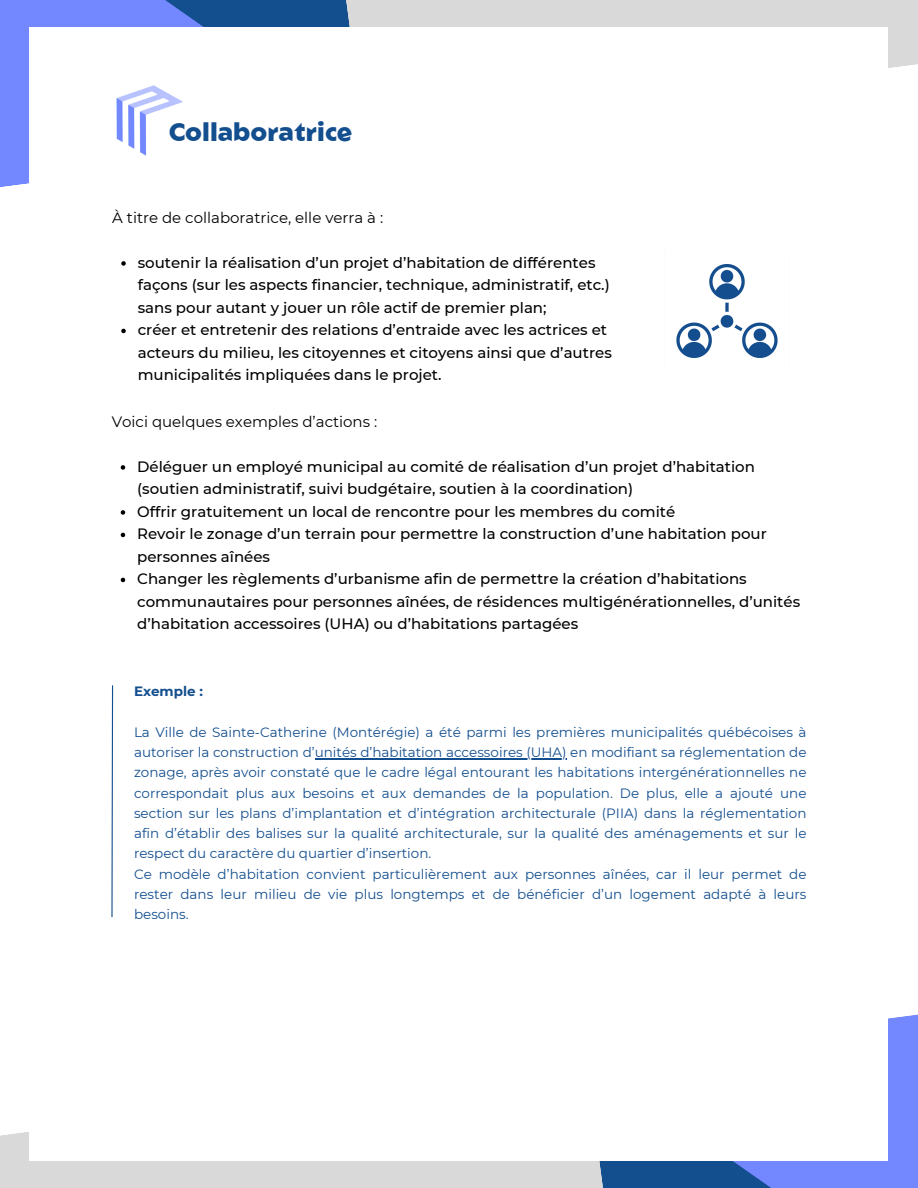
<style>
.page{position:relative;width:918px;height:1188px;background:#fff}
.page>*{position:absolute;margin:0;border:0;box-sizing:border-box;transform-origin:0 0}
.t1{font:900 25.5px "Geom";color:#134e8e}
.t2{font:500 15px/22.5px "Montserrat";color:#000}
.t3{font:15px "Montserrat";color:#000}
.t4{font:13.5px/20.2px "Montserrat";color:#134e8e;text-align:justify}
.t5{font:700 13.5px "Montserrat";color:#134e8e}
</style>
<div class="page">
<div style="left:0;top:1132px;width:586px;height:56px;background:#d9d9d9"></div>
<div style="left:364px;top:0;width:554px;height:68px;background:#d9d9d9"></div>
<svg style="left:586px;top:1014px;width:332px;height:174px;background:#5978db"></svg>
<svg style="left:0;top:0;width:364px;height:187px;background:#5979db"></svg>
<div style="left:30px;top:27px;width:858px;height:1134px;background:#fff"></div>
<svg style="left:121px;top:261px;width:5px;height:5px"></svg>
<svg style="left:121px;top:329px;width:5px;height:4px"></svg>
<img style="left:116px;top:85px;width:67px;height:71px">
<hr style="left:315px;top:758px;width:252px;height:1px;background:#134e8e">
<svg style="left:111px;top:685px;width:3px;height:233px"></svg>
<svg style="left:121px;top:465px;width:4px;height:5px"></svg>
<svg style="left:121px;top:510px;width:4px;height:5px"></svg>
<svg style="left:121px;top:533px;width:4px;height:4px"></svg>
<svg style="left:121px;top:578px;width:4px;height:4px"></svg>
<img style="left:676px;top:264px;width:102px;height:94px">
<p class="t1" style="left:169px;top:122px;width:185px">Collaboratrice</p>
<p class="t3" style="left:112px;top:208px;width:273px">À titre de collaboratrice, elle verra à :</p>
<p class="t2" style="left:138px;top:251px;width:473px">soutenir la réalisation d’un projet d’habitation de différentes façons (sur les aspects financier, technique, administratif, etc.) sans pour autant y jouer un rôle actif de premier plan;</p>
<p class="t2" style="left:138px;top:319px;width:476px">créer et entretenir des relations d’entraide avec les actrices et acteurs du milieu, les citoyennes et citoyens ainsi que d’autres municipalités impliquées dans le projet.</p>
<p class="t3" style="left:112px;top:412px;width:267px">Voici quelques exemples d’actions :</p>
<p class="t2" style="left:137px;top:455px;width:619px">Déléguer un employé municipal au comité de réalisation d’un projet d’habitation (soutien administratif, suivi budgétaire, soutien à la coordination)</p>
<p class="t2" style="left:137px;top:500px;width:540px">Offrir gratuitement un local de rencontre pour les membres du comité</p>
<p class="t2" style="left:137px;top:523px;width:631px">Revoir le zonage d’un terrain pour permettre la construction d’une habitation pour personnes aînées</p>
<p class="t2" style="left:137px;top:568px;width:664px">Changer les règlements d’urbanisme afin de permettre la création d’habitations communautaires pour personnes aînées, de résidences multigénérationnelles, d’unités d’habitation accessoires (UHA) ou d’habitations partagées</p>
<p class="t5" style="left:134px;top:683px;width:71px">Exemple :</p>
<p class="t4" style="left:134px;top:722px;width:674px">La Ville de Sainte-Catherine (Montérégie) a été parmi les premières municipalités québécoises à autoriser la construction d’unités d’habitation accessoires (UHA) en modifiant sa réglementation de zonage, après avoir constaté que le cadre légal entourant les habitations intergénérationnelles ne correspondait plus aux besoins et aux demandes de la population. De plus, elle a ajouté une section sur les plans d’implantation et d’intégration architecturale (PIIA) dans la réglementation afin d’établir des balises sur la qualité architecturale, sur la qualité des aménagements et sur le respect du caractère du quartier d’insertion.</p>
<p class="t4" style="left:134px;top:864px;width:674px">Ce modèle d’habitation convient particulièrement aux personnes aînées, car il leur permet de rester dans leur milieu de vie plus longtemps et de bénéficier d’un logement adapté à leurs besoins.</p>
</div>
